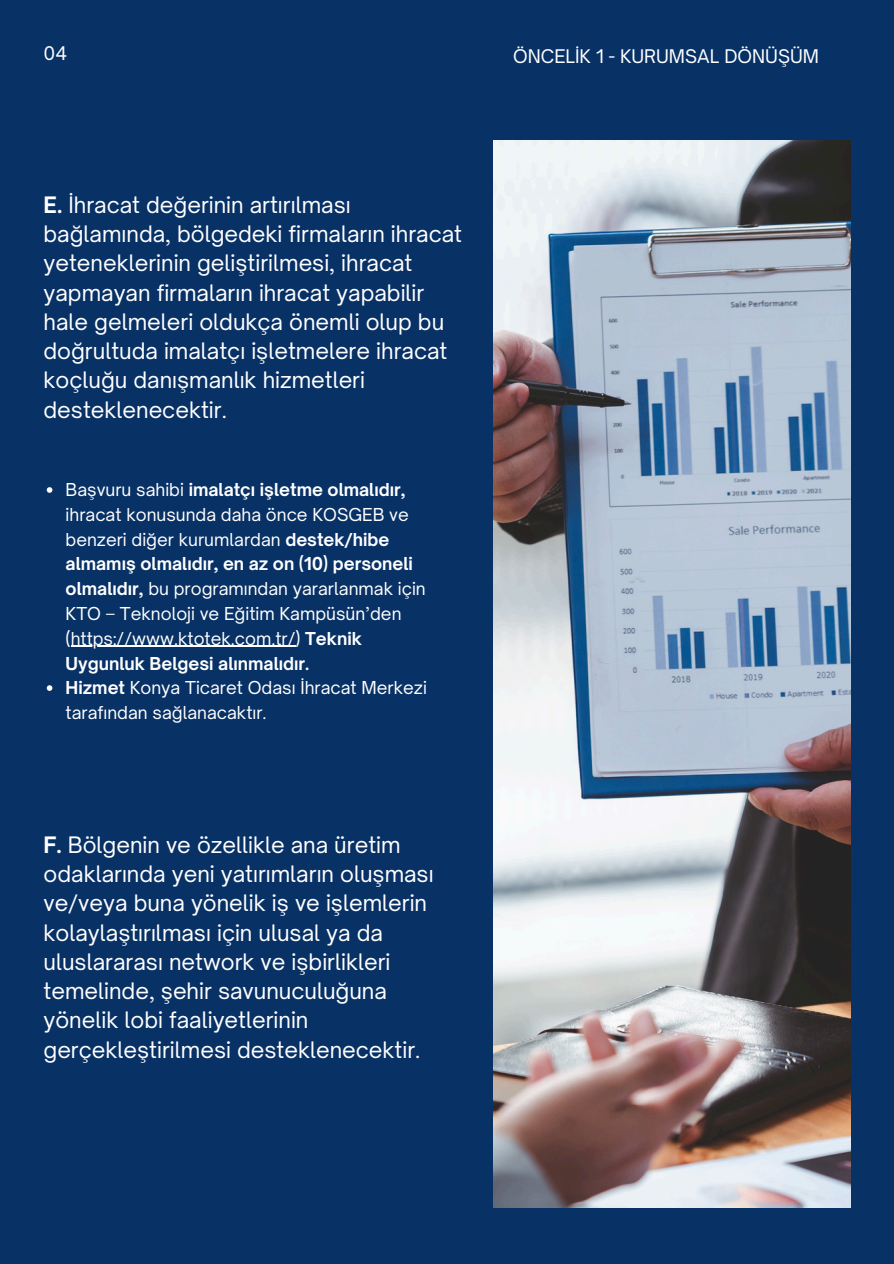
<style>
.page{position:relative;width:894px;height:1264px;background:#fff}
.page>*{position:absolute;margin:0;border:0;box-sizing:border-box;transform-origin:0 0}
.t1{font:21.75px/29.2px "Open Sauce One";color:#fff}
.t2{font:18px "Open Sauce One";color:#fff}
.t3{font:17.1px/24.8px "Open Sauce One";color:#fff}
.s1{font-weight:700}
</style>
<div class="page">
<div style="left:0;top:0;width:893px;height:1263px;background:#083166"></div>
<img style="left:493px;top:140px;width:356px;height:1067px">
<svg style="left:47px;top:487px;width:5px;height:6px"></svg>
<hr style="left:71px;top:646px;width:224px;height:1px;background:#fff">
<svg style="left:47px;top:685px;width:5px;height:6px"></svg>
<p class="t2" style="left:44px;top:42px;width:25px">04</p>
<h2 class="t1" style="left:44px;top:190px;width:420px"><span class="s1">E.</span> İhracat değerinin artırılması bağlamında, bölgedeki firmaların ihracat yeteneklerinin geliştirilmesi, ihracat yapmayan firmaların ihracat yapabilir hale gelmeleri oldukça önemli olup bu doğrultuda imalatçı işletmelere ihracat koçluğu danışmanlık hizmetleri desteklenecektir.</h2>
<h1 class="t3" style="left:66px;top:477px;width:361px">Başvuru sahibi <span class="s1">imalatçı işletme olmalıdır, </span>ihracat konusunda daha önce KOSGEB ve benzeri diğer kurumlardan <span class="s1">destek/hibe almamış olmalıdır, en az on (10) personeli olmalıdır,</span> bu programından yararlanmak için KTO – Teknoloji ve Eğitim Kampüsün’den (https://www.ktotek.com.tr/) <span class="s1">Teknik</span></h1>
<p class="t3" style="left:66px;top:650px;width:362px"><span class="s1">Uygunluk Belgesi alınmalıdır.<br>Hizmet</span> Konya Ticaret Odası İhracat Merkezi tarafından sağlanacaktır.</p>
<p class="t1" style="left:44px;top:829px;width:391px"><span class="s1">F.</span> Bölgenin ve özellikle ana üretim odaklarında yeni yatırımların oluşması ve/veya buna yönelik iş ve işlemlerin kolaylaştırılması için ulusal ya da uluslararası network ve işbirlikleri temelinde, şehir savunuculuğuna yönelik lobi faaliyetlerinin gerçekleştirilmesi desteklenecektir.</p>
<h1 class="t2" style="left:513px;top:45px;width:307px">ÖNCELİK 1 - KURUMSAL DÖNÜŞÜM</h1>
</div>
